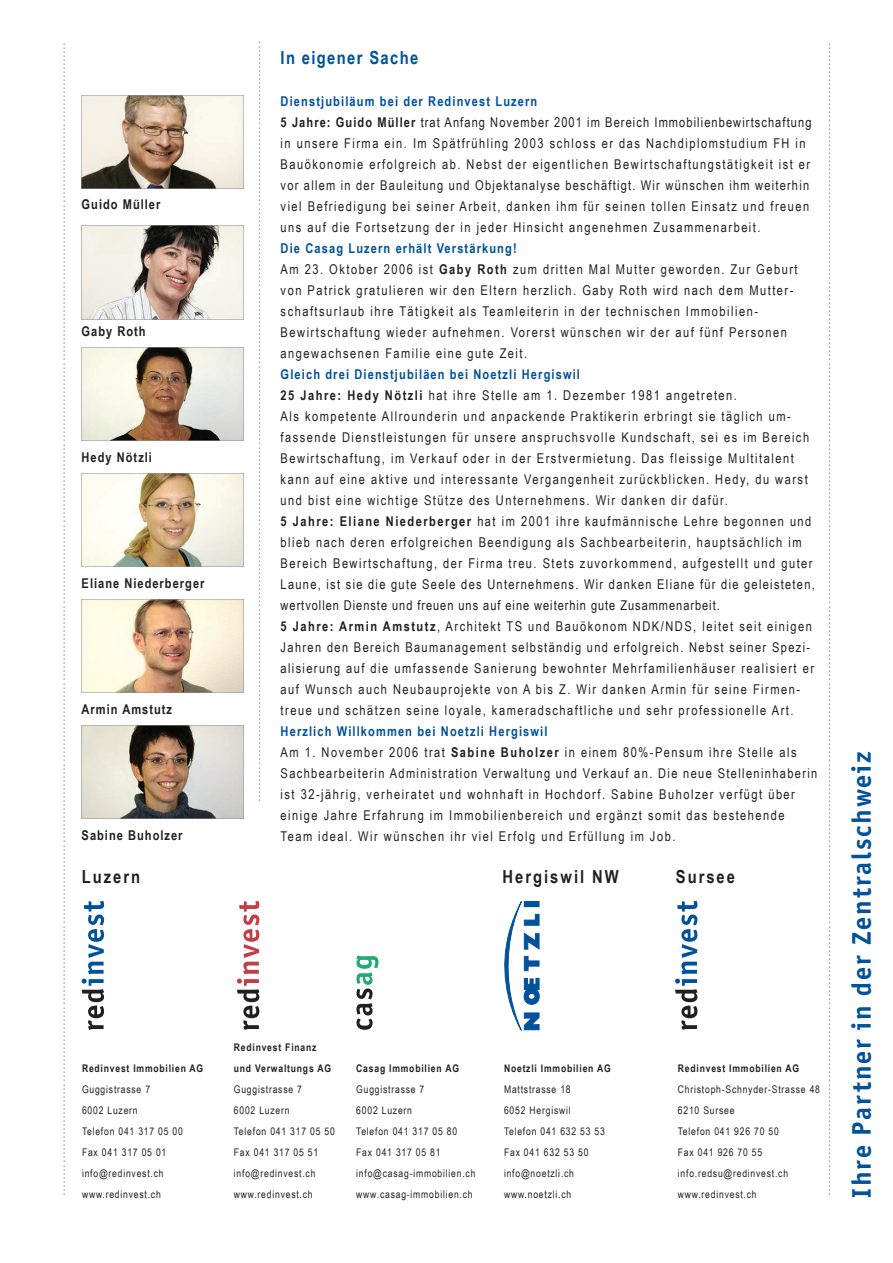
<style>
.page{position:relative;width:893px;height:1263px;background:#fff}
.page>*{position:absolute;margin:0;border:0;box-sizing:border-box;transform-origin:0 0}
.t1{font:700 27px "Officina San ITC";letter-spacing:.075em;color:#01529a}
.Body_Text{font:700 18px "Arial Narrow";letter-spacing:.11em;color:#231f20}
.t2{font:700 18px "Arial Narrow";letter-spacing:.075em;color:#01529a}
.Body_Text-2{font:13.5px/21px "Arial Narrow";letter-spacing:.11em;color:#231f20}
.Body_Text-3{font:700 13.5px "Arial Narrow";letter-spacing:.085em;color:#01519b}
.t3{font:700 13.5px "Arial Narrow";letter-spacing:.075em;color:#231f20}
.t4{font:10.5px/21px "Arial Narrow";letter-spacing:.075em;color:#231f20}
.t5{font:700 10.5px/21px "Arial Narrow";letter-spacing:.075em;color:#231f20}
.t6{font:9px "Times";color:#231f20}
.s1{font-weight:700}
.s2{font-weight:400}
</style>
<div class="page">
<svg style="left:504px;top:901px;width:36px;height:129px"></svg>
<div style="left:524px;top:901px;width:15px;height:6px;background:#01519b"></div>
<svg style="left:356px;top:955px;width:22px;height:75px"></svg>
<svg style="left:82px;top:901px;width:22px;height:129px"></svg>
<svg style="left:237px;top:901px;width:22px;height:129px"></svg>
<svg style="left:675px;top:901px;width:22px;height:129px"></svg>
<img style="left:82px;top:95px;width:161px;height:94px">
<img style="left:82px;top:347px;width:161px;height:94px">
<img style="left:82px;top:473px;width:161px;height:94px">
<img style="left:82px;top:226px;width:161px;height:93px">
<img style="left:82px;top:599px;width:161px;height:94px">
<img style="left:82px;top:725px;width:161px;height:94px">
<p class="t6" style="left:72px;top:43px;width:1154px;rotate:90deg">.............................................................................................................................................................................................................................................................................................</p>
<p class="t6" style="left:268px;top:41px;width:761px;rotate:90deg">............................................................................................................................................................................................</p>
<p class="t6" style="left:838px;top:43px;width:1154px;rotate:90deg">.............................................................................................................................................................................................................................................................................................</p>
<p class="t2" style="left:281px;top:47px;width:139px">In eigener Sache</p>
<p class="Body_Text-3" style="left:281px;top:93px;width:258px">Dienstjubiläum bei der Redinvest Luzern</p>
<p class="Body_Text-2" style="left:281px;top:111px;width:532px"><span class="s1">5 Jahre: Guido Müller</span> trat Anfang November 2001 im Bereich Immobilienbewirtschaftung in unsere Firma ein. Im Spätfrühling 2003 schloss er das Nachdiplomstudium FH in Bauökonomie erfolgreich ab. Nebst der eigentlichen Bewirtschaftungstätigkeit ist er vor allem in der Bauleitung und Objektanalyse beschäftigt. Wir wünschen ihm weiterhin viel Befriedigung bei seiner Arbeit, danken ihm für seinen tollen Einsatz und freuen uns auf die Fortsetzung der in jeder Hinsicht angenehmen Zusammenarbeit.</p>
<p class="Body_Text-3" style="left:281px;top:240px;width:238px">Die Casag Luzern erhält Verstärkung!</p>
<p class="Body_Text-2" style="left:281px;top:258px;width:518px">Am 23. Oktober 2006 ist <span class="s1">Gaby Roth</span> zum dritten Mal Mutter geworden. Zur Geburt von Patrick gratulieren wir den Eltern herzlich. Gaby Roth wird nach dem Mutter&shy;schaftsurlaub ihre Tätigkeit als Teamleiterin in der technischen Immobilien-</p>
<p class="Body_Text-2" style="left:281px;top:321px;width:508px">Bewirtschaftung wieder aufnehmen. Vorerst wünschen wir der auf fünf Personen angewachsenen Familie eine gute Zeit.</p>
<p class="Body_Text-3" style="left:281px;top:366px;width:301px">Gleich drei Dienstjubiläen bei Noetzli Hergiswil</p>
<p class="Body_Text-2" style="left:281px;top:384px;width:458px"><span class="s1">25 Jahre: Hedy Nötzli</span> hat ihre Stelle am 1. Dezember 1981 angetreten.</p>
<p class="Body_Text-2" style="left:281px;top:405px;width:530px">Als kompetente Allrounderin und anpackende Praktikerin erbringt sie täglich um&shy;fassende Dienstleistungen für unsere anspruchsvolle Kundschaft, sei es im Bereich Bewirtschaftung, im Verkauf oder in der Erstvermietung. Das fleissige Multitalent kann auf eine aktive und interessante Vergangenheit zurückblicken. Hedy, du warst und bist eine wichtige Stütze des Unternehmens. Wir danken dir dafür.</p>
<p class="Body_Text-2" style="left:281px;top:510px;width:536px"><span class="s1">5 Jahre: Eliane Niederberger</span> hat im 2001 ihre kaufmännische Lehre begonnen und blieb nach deren erfolgreichen Beendigung als Sachbearbeiterin, hauptsächlich im Bereich Bewirtschaftung, der Firma treu. Stets zuvorkommend, aufgestellt und guter Laune, ist sie die gute Seele des Unternehmens. Wir danken Eliane für die geleisteten, wertvollen Dienste und freuen uns auf eine weiterhin gute Zusammenarbeit.</p>
<p class="Body_Text-2" style="left:281px;top:615px;width:535px"><span class="s1">5 Jahre: Armin Amstutz</span>, Architekt TS und Bauökonom NDK/NDS, leitet seit einigen Jahren den Bereich Baumanagement selbständig und erfolgreich. Nebst seiner Spezi&shy;alisierung auf die umfassende Sanierung bewohnter Mehrfamilienhäuser realisiert er auf Wunsch auch Neubauprojekte von A bis Z. Wir danken Armin für seine Firmen&shy;treue und schätzen seine loyale, kameradschaftliche und sehr professionelle Art.</p>
<p class="Body_Text-3" style="left:281px;top:723px;width:268px">Herzlich Willkommen bei Noetzli Hergiswil</p>
<p class="Body_Text-2" style="left:281px;top:741px;width:538px">Am 1. November 2006 trat <span class="s1">Sabine Buholzer</span> in einem 80%-Pensum ihre Stelle als<br>Sachbearbeiterin Administration Verwaltung und Verkauf an. Die neue Stelleninhaberin ist 32-jährig, verheiratet und wohnhaft in Hochdorf. Sabine Buholzer verfügt über</p>
<p class="Body_Text-2" style="left:281px;top:804px;width:505px">einige Jahre Erfahrung im Immobilienbereich und ergänzt somit das bestehende<br>Team ideal. Wir wünschen ihr viel Erfolg und Erfüllung im Job.</p>
<p class="t3" style="left:82px;top:197px;width:80px">Guido Müller</p>
<p class="t3" style="left:82px;top:323px;width:66px">Gaby Roth</p>
<p class="t3" style="left:82px;top:449px;width:72px">Hedy Nötzli</p>
<p class="t3" style="left:82px;top:575px;width:124px">Eliane Niederberger</p>
<p class="t3" style="left:82px;top:701px;width:92px">Armin Amstutz</p>
<p class="t3" style="left:82px;top:827px;width:102px">Sabine Buholzer</p>
<p class="Body_Text" style="left:82px;top:866px;width:60px">Luzern</p>
<p class="Body_Text" style="left:503px;top:866px;width:118px">Hergiswil NW</p>
<p class="Body_Text" style="left:676px;top:866px;width:61px">Sursee</p>
<p class="t5" style="left:234px;top:1036px;width:84px">Redinvest Finanz</p>
<p class="t5" style="left:234px;top:1057px;width:99px">und Verwaltungs AG<br><span class="s2">Guggistrasse 7</span></p>
<p class="t4" style="left:234px;top:1099px;width:57px">6002 Luzern</p>
<p class="t4" style="left:234px;top:1120px;width:102px">Telefon 041 317 05 50</p>
<p class="t4" style="left:234px;top:1141px;width:86px">Fax 041 317 05 51</p>
<p class="t4" style="left:234px;top:1162px;width:83px">info@redinvest.ch</p>
<p class="t4" style="left:234px;top:1183px;width:80px">www.redinvest.ch</p>
<p class="t5" style="left:82px;top:1057px;width:123px">Redinvest Immobilien AG<br><span class="s2">Guggistrasse 7</span></p>
<p class="t4" style="left:82px;top:1099px;width:57px">6002 Luzern</p>
<p class="t4" style="left:82px;top:1120px;width:102px">Telefon 041 317 05 00</p>
<p class="t4" style="left:82px;top:1141px;width:86px">Fax 041 317 05 01</p>
<p class="t4" style="left:82px;top:1162px;width:83px">info@redinvest.ch</p>
<p class="t4" style="left:82px;top:1183px;width:80px">www.redinvest.ch</p>
<p class="t5" style="left:356px;top:1057px;width:104px">Casag Immobilien AG<br><span class="s2">Guggistrasse 7</span></p>
<p class="t4" style="left:356px;top:1099px;width:57px">6002 Luzern</p>
<p class="t4" style="left:356px;top:1120px;width:102px">Telefon 041 317 05 80</p>
<p class="t4" style="left:356px;top:1141px;width:86px">Fax 041 317 05 81</p>
<p class="t4" style="left:356px;top:1162px;width:121px">info@casag-immobilien.ch</p>
<p class="t4" style="left:356px;top:1183px;width:118px">www.casag-immobilien.ch</p>
<p class="t5" style="left:504px;top:1057px;width:108px">Noetzli Immobilien AG<br><span class="s2">Mattstrasse 18</span></p>
<p class="t4" style="left:504px;top:1099px;width:68px">6052 Hergiswil</p>
<p class="t4" style="left:504px;top:1120px;width:102px">Telefon 041 632 53 53</p>
<p class="t4" style="left:504px;top:1141px;width:86px">Fax 041 632 53 50</p>
<p class="t4" style="left:504px;top:1162px;width:72px">info@noetzli.ch</p>
<p class="t4" style="left:504px;top:1183px;width:69px">www.noetzli.ch</p>
<p class="t4" style="left:678px;top:1057px;width:144px"><span class="s1">Redinvest Immobilien AG<br></span>Christoph-Schnyder-Strasse 48</p>
<p class="t4" style="left:678px;top:1099px;width:58px">6210 Sursee</p>
<p class="t4" style="left:678px;top:1120px;width:102px">Telefon 041 926 70 50</p>
<p class="t4" style="left:678px;top:1141px;width:86px">Fax 041 926 70 55</p>
<p class="t4" style="left:678px;top:1162px;width:112px">info.redsu@redinvest.ch</p>
<p class="t4" style="left:678px;top:1183px;width:80px">www.redinvest.ch</p>
<p class="t1" style="left:845px;top:1197px;width:448px;rotate:-90deg">Ihre Partner in der Zentralschweiz</p>
</div>
